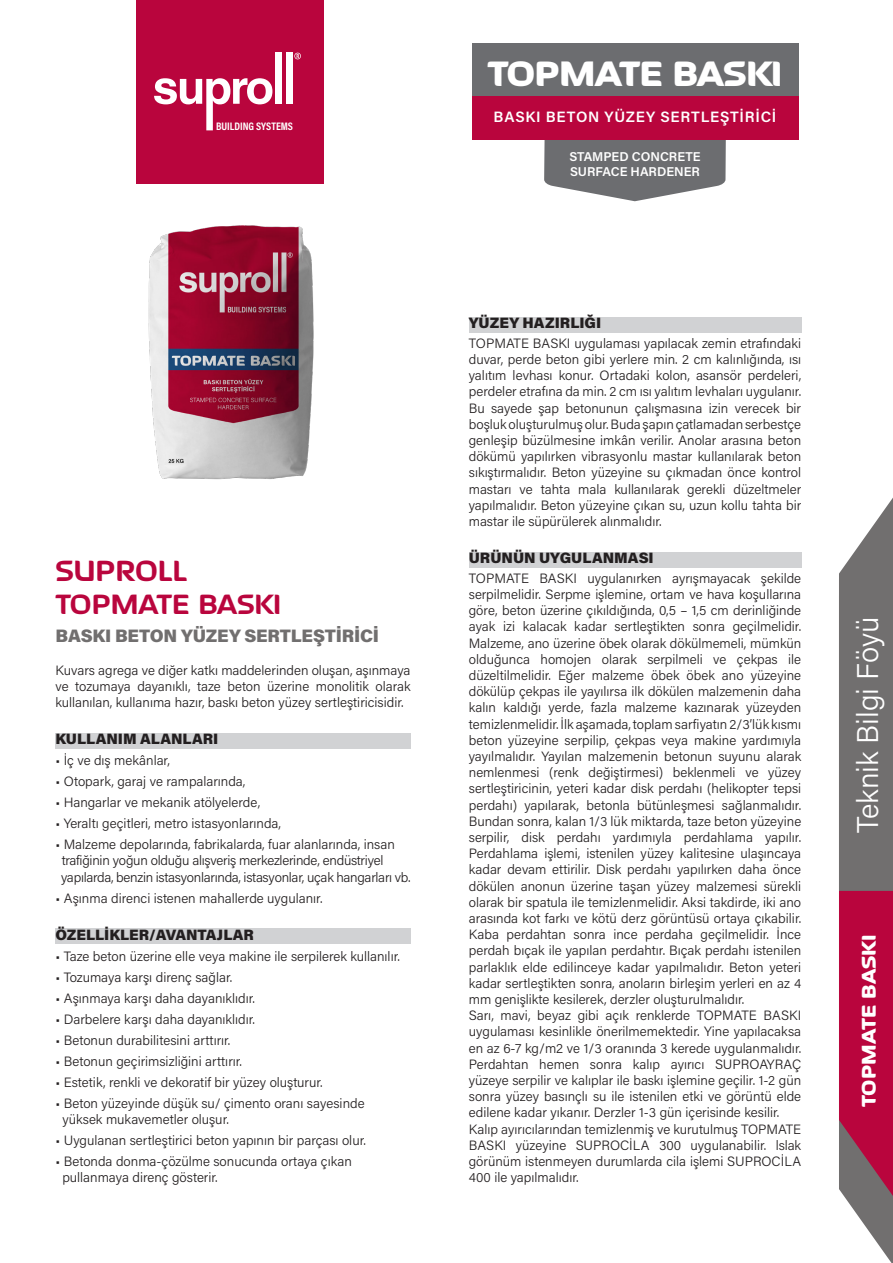
<style>
.page{position:relative;width:893px;height:1263px;background:#fff}
.page>*{position:absolute;margin:0;border:0;box-sizing:border-box;transform-origin:0 0}
.t1{font:800 39.9px "September";letter-spacing:-.02em;color:#fff}
.t2{font:700 33px "September";color:#b9053d}
.t3{font:700 31.5px "September";color:#b9053d}
.t4{font:300 30px "Acumin Pro";color:#fff}
.t5{font:800 22.5px "September";color:#fff}
.t6{font:900 18px "Acumin Pro";letter-spacing:-.01em;color:#716f6f}
.t7{font:900 15px "Acumin Pro";color:#231f20}
.t8{font:600 15px "Acumin Pro";letter-spacing:.05em;color:#fff}
.t9{font:300 13.5px/16.2px "Acumin Pro";color:#231f20;text-align:justify}
.t10{font:300 13.5px "Acumin Pro";letter-spacing:-.02em;color:#231f20}
.t11{font:600 12.75px/15.3px "Acumin Pro";color:#fff}
.t12{font:700 10.95px "Acumin Pro Cond";color:#fff}
</style>
<div class="page">
<div style="left:55px;top:733px;width:356px;height:15px;background:#d1d2d4"></div>
<div style="left:55px;top:929px;width:356px;height:15px;background:#d1d2d4"></div>
<div style="left:136px;top:0;width:188px;height:183px;background:#b9053d"></div>
<svg style="left:154px;top:78px;width:118px;height:52px"></svg>
<svg style="left:294px;top:53px;width:7px;height:6px"></svg>
<div style="left:275px;top:53px;width:7px;height:51px;background:#fff"></div>
<div style="left:286px;top:53px;width:7px;height:51px;background:#fff"></div>
<svg style="left:839px;top:498px;width:54px;height:765px;background:#97586b"></svg>
<div style="left:469px;top:317px;width:332px;height:15px;background:#d1d2d4"></div>
<div style="left:469px;top:552px;width:332px;height:15px;background:#d1d2d4"></div>
<svg style="left:544px;top:140px;width:182px;height:61px;background:#808183"></svg>
<div style="left:472px;top:43px;width:326px;height:54px;background:#6c6d70"></div>
<div style="left:472px;top:97px;width:326px;height:43px;background:#b9053d"></div>
<img style="left:136px;top:183px;width:358px;height:297px">
<p class="t12" style="left:216px;top:119px;width:78px">BUILDING SYSTEMS</p>
<p class="t2" style="left:55px;top:549px;width:133px">SUPROLL</p>
<p class="t3" style="left:55px;top:583px;width:227px">TOPMATE BASKI</p>
<p class="t6" style="left:55px;top:623px;width:325px">BASKI BETON YÜZEY SERTLEŞTİRİCİ</p>
<p class="t9" style="left:55px;top:661px;width:357px">Kuvars agrega ve diğer katkı maddelerinden oluşan, aşınmaya ve tozumaya dayanıklı, taze beton üzerine monolitik olarak kullanılan, kullanıma hazır, baskı beton yüzey sertleştiricisidir.</p>
<p class="t7" style="left:55px;top:728px;width:164px">KULLANIM ALANLARI</p>
<p class="t9" style="left:55px;top:752px;width:116px">• İç ve dış mekânlar,</p>
<p class="t9" style="left:55px;top:773px;width:191px">• Otopark, garaj ve rampalarında,</p>
<p class="t9" style="left:55px;top:794px;width:206px">• Hangarlar ve mekanik atölyelerde,</p>
<p class="t9" style="left:55px;top:815px;width:227px">• Yeraltı geçitleri, metro istasyonlarında,</p>
<p class="t9" style="left:55px;top:836px;width:341px">• Malzeme depolarında, fabrikalarda, fuar alanlarında, insan</p>
<p class="t10" style="left:62px;top:851px;width:323px">trafiğinin yoğun olduğu alışveriş merkezlerinde, endüstriyel</p>
<p class="t10" style="left:61px;top:867px;width:351px">yapılarda, benzin istasyonlarında, istasyonlar, uçak hangarları vb.</p>
<p class="t9" style="left:55px;top:889px;width:269px">• Aşınma direnci istenen mahallerde uygulanır.</p>
<p class="t7" style="left:55px;top:924px;width:200px">ÖZELLİKLER/AVANTAJLAR</p>
<p class="t9" style="left:55px;top:947px;width:346px">• Taze beton üzerine elle veya makine ile serpilerek kullanılır.</p>
<p class="t9" style="left:55px;top:968px;width:178px">• Tozumaya karşı direnç sağlar.</p>
<p class="t9" style="left:55px;top:989px;width:201px">• Aşınmaya karşı daha dayanıklıdır.</p>
<p class="t9" style="left:55px;top:1010px;width:201px">• Darbelere karşı daha dayanıklıdır.</p>
<p class="t9" style="left:55px;top:1031px;width:177px">• Betonun durabilitesini arttırır.</p>
<p class="t9" style="left:55px;top:1052px;width:188px">• Betonun geçirimsizliğini arttırır.</p>
<p class="t9" style="left:55px;top:1073px;width:269px">• Estetik, renkli ve dekoratif bir yüzey oluşturur.</p>
<p class="t9" style="left:55px;top:1094px;width:311px">• Beton yüzeyinde düşük su/ çimento oranı sayesinde</p>
<p class="t9" style="left:62px;top:1111px;width:168px">yüksek mukavemetler oluşur.</p>
<p class="t9" style="left:55px;top:1132px;width:312px">• Uygulanan sertleştirici beton yapının bir parçası olur.</p>
<p class="t9" style="left:55px;top:1153px;width:298px">• Betonda donma-çözülme sonucunda ortaya çıkan</p>
<p class="t9" style="left:62px;top:1169px;width:157px">pullanmaya direnç gösterir.</p>
<p class="t1" style="left:487px;top:47px;width:297px">TOPMATE BASKI</p>
<p class="t8" style="left:494px;top:106px;width:284px">BASKI BETON YÜZEY SERTLEŞTİRİCİ</p>
<p class="t11" style="left:569px;top:149px;width:133px">STAMPED CONCRETE<br>SURFACE HARDENER</p>
<p class="t7" style="left:469px;top:312px;width:134px">YÜZEY HAZIRLIĞI</p>
<p class="t9" style="left:469px;top:334px;width:334px">TOPMATE BASKI uygulaması yapılacak zemin etrafındaki duvar, perde beton gibi yerlere min. 2 cm kalınlığında, ısı yalıtım levhası konur. Ortadaki kolon, asansör perdeleri, perdeler etrafına da min. 2 cm ısı yalıtım levhaları uygulanır.<br>Bu sayede şap betonunun çalışmasına izin verecek bir boşluk oluşturulmuş olur. Buda şapın çatlamadan serbestçe genleşip büzülmesine imkân verilir. Anolar arasına beton dökümü yapılırken vibrasyonlu mastar kullanılarak beton sıkıştırmalıdır. Beton yüzeyine su çıkmadan önce kontrol mastarı ve tahta mala kullanılarak gerekli düzeltmeler yapılmalıdır. Beton yüzeyine çıkan su, uzun kollu tahta bir mastar ile süpürülerek alınmalıdır.</p>
<p class="t7" style="left:469px;top:547px;width:186px">ÜRÜNÜN UYGULANMASI</p>
<p class="t9" style="left:469px;top:569px;width:334px">TOPMATE BASKI uygulanırken ayrışmayacak şekilde serpilmelidir. Serpme işlemine, ortam ve hava koşullarına göre, beton üzerine çıkıldığında, 0,5 – 1,5 cm derinliğinde ayak izi kalacak kadar sertleştikten sonra geçilmelidir.<br>Malzeme, ano üzerine öbek olarak dökülmemeli, mümkün olduğunca homojen olarak serpilmeli ve çekpas ile düzeltilmelidir. Eğer malzeme öbek öbek ano yüzeyine dökülüp çekpas ile yayılırsa ilk dökülen malzemenin daha kalın kaldığı yerde, fazla malzeme kazınarak yüzeyden temizlenmelidir. İlk aşamada, toplam sarfiyatın 2/3’lük kısmı beton yüzeyine serpilip, çekpas veya makine yardımıyla yayılmalıdır. Yayılan malzemenin betonun suyunu alarak nemlenmesi (renk değiştirmesi) beklenmeli ve yüzey sertleştiricinin, yeteri kadar disk perdahı (helikopter tepsi perdahı) yapılarak, betonla bütünleşmesi sağlanmalıdır.<br>Bundan sonra, kalan 1/3 lük miktarda, taze beton yüzeyine serpilir, disk perdahı yardımıyla perdahlama yapılır.<br>Perdahlama işlemi, istenilen yüzey kalitesine ulaşıncaya kadar devam ettirilir. Disk perdahı yapılırken daha önce dökülen anonun üzerine taşan yüzey malzemesi sürekli olarak bir spatula ile temizlenmelidir. Aksi takdirde, iki ano arasında kot farkı ve kötü derz görüntüsü ortaya çıkabilir.<br>Kaba perdahtan sonra ince perdaha geçilmelidir. İnce perdah bıçak ile yapılan perdahtır. Bıçak perdahı istenilen parlaklık elde edilinceye kadar yapılmalıdır. Beton yeteri kadar sertleştikten sonra, anoların birleşim yerleri en az 4 mm genişlikte kesilerek, derzler oluşturulmalıdır.</p>
<p class="t9" style="left:469px;top:1007px;width:334px">Sarı, mavi, beyaz gibi açık renklerde TOPMATE BASKI uygulaması kesinlikle önerilmemektedir. Yine yapılacaksa en az 6-7 kg/m2 ve 1/3 oranında 3 kerede uygulanmalıdır.<br>Perdahtan hemen sonra kalıp ayırıcı SUPROAYRAÇ yüzeye serpilir ve kalıplar ile baskı işlemine geçilir. 1-2 gün sonra yüzey basınçlı su ile istenilen etki ve görüntü elde edilene kadar yıkanır. Derzler 1-3 gün içerisinde kesilir.</p>
<p class="t9" style="left:469px;top:1120px;width:334px">Kalıp ayırıcılarından temizlenmiş ve kurutulmuş TOPMATE BASKI yüzeyine SUPROCİLA 300 uygulanabilir. lslak görünüm istenmeyen durumlarda cila işlemi SUPROCİLA 400 ile yapılmalıdır.</p>
<p class="t4" style="left:847px;top:833px;width:218px;rotate:-90deg">Teknik Bilgi Föyü</p>
<p class="t5" style="left:854px;top:1107px;width:174px;rotate:-90deg">TOPMATE BASKI</p>
</div>
